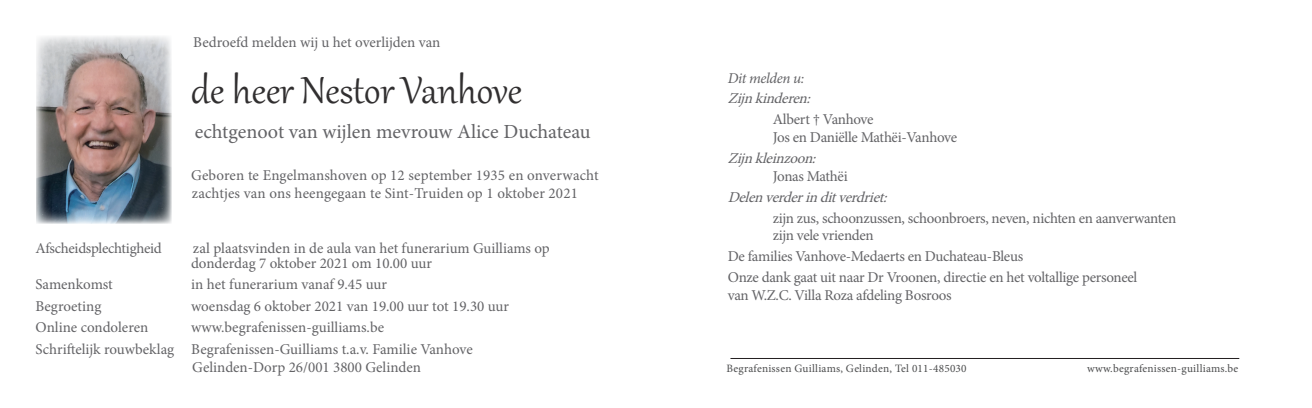
<style>
.page{position:relative;width:1312px;height:408px;background:#fff}
.page>*{position:absolute;margin:0;border:0;box-sizing:border-box;transform-origin:0 0}
.t1{font:46.25px "Gabriola";color:#312f30}
.t2{font:20px "Minion Pro";color:#636366}
.t3{font:15px "Minion Pro";letter-spacing:-.01em;color:#636366}
.t4{font:italic 15px "Minion Pro";color:#636366}
.t5{font:15px "Minion Pro";letter-spacing:.01em;color:#636366}
.t6{font:italic 15px "Minion Pro";letter-spacing:-.025em;color:#636366}
.t7{font:11.25px "Minion Pro";letter-spacing:.02em;color:#4b4c4d}
</style>
<div class="page">
<hr style="left:730px;top:358px;width:508px;height:1px;background:#231f20">
<img style="left:36px;top:36px;width:136px;height:187px">
<p class="t3" style="left:193px;top:32px;width:249px">Bedroefd melden wij u het overlijden van</p>
<p class="t1" style="left:191px;top:60px;width:337px">de heer Nestor Vanhove</p>
<p class="t2" style="left:195px;top:119px;width:397px">echtgenoot van wijlen mevrouw Alice Duchateau</p>
<p class="t3" style="left:191px;top:165px;width:409px">Geboren te Engelmanshoven op 12 september 1935 en onverwacht</p>
<p class="t5" style="left:192px;top:183px;width:387px">zachtjes van ons heengegaan te Sint-Truiden op 1 oktober 2021</p>
<p class="t3" style="left:35px;top:237px;width:128px">Afscheidsplechtigheid</p>
<p class="t3" style="left:193px;top:237px;width:358px">zal plaatsvinden in de aula van het funerarium Guilliams op</p>
<p class="t3" style="left:191px;top:252px;width:242px">donderdag 7 oktober 2021 om 10.00 uur</p>
<p class="t3" style="left:35px;top:274px;width:79px">Samenkomst</p>
<p class="t3" style="left:191px;top:274px;width:197px">in het funerarium vanaf 9.45 uur</p>
<p class="t3" style="left:35px;top:296px;width:67px">Begroeting</p>
<p class="t3" style="left:191px;top:296px;width:319px">woensdag 6 oktober 2021 van 19.00 uur tot 19.30 uur</p>
<p class="t3" style="left:35px;top:317px;width:114px">Online condoleren</p>
<p class="t3" style="left:191px;top:317px;width:195px">www.begrafenissen-guilliams.be</p>
<p class="t3" style="left:35px;top:339px;width:439px">Schriftelijk rouwbeklag Begrafenissen-Guilliams t.a.v. Familie Vanhove</p>
<p class="t3" style="left:192px;top:357px;width:230px">Gelinden-Dorp 26/001 3800 Gelinden</p>
<p class="t6" style="left:727px;top:68px;width:78px">Dit melden u:</p>
<p class="t4" style="left:727px;top:88px;width:89px">Zijnkinderen:</p>
<p class="t3" style="left:772px;top:109px;width:102px">Albert † Vanhove</p>
<p class="t3" style="left:772px;top:127px;width:186px">Jos en Daniëlle Mathëi-Vanhove</p>
<p class="t4" style="left:727px;top:148px;width:94px">Zijnkleinzoon:</p>
<p class="t3" style="left:772px;top:165px;width:76px">Jonas Mathëi</p>
<p class="t4" style="left:727px;top:187px;width:165px">Delenverderinditverdriet:</p>
<p class="t3" style="left:772px;top:208px;width:405px">zijn zus, schoonzussen, schoonbroers, neven, nichten en aanverwanten</p>
<p class="t3" style="left:772px;top:225px;width:102px">zijn vele vrienden</p>
<p class="t3" style="left:727px;top:246px;width:297px">De families Vanhove-Medaerts en Duchateau-Bleus</p>
<p class="t3" style="left:727px;top:267px;width:411px">Onze dank gaat uit naar Dr Vroonen, directie en het voltallige personeel</p>
<p class="t3" style="left:727px;top:285px;width:225px">van W.Z.C. Villa Roza afdeling Bosroos</p>
<p class="t7" style="left:726px;top:360px;width:242px">Begrafenissen Guilliams, Gelinden, Tel 011-485030</p>
<p class="t7" style="left:1086px;top:360px;width:153px">www.begrafenissen-guilliams.be</p>
</div>
